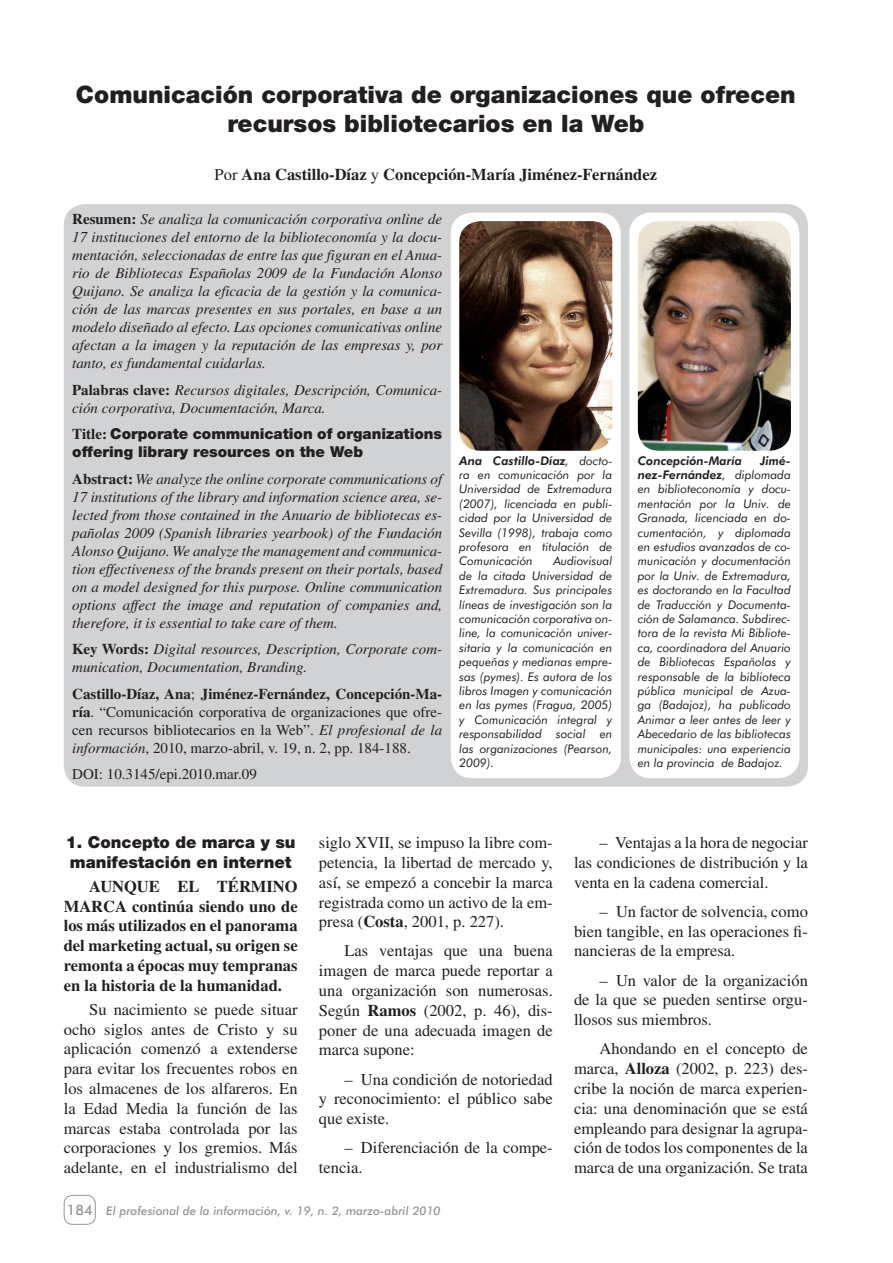
<style>
.page{position:relative;width:893px;height:1263px;background:#fff}
.page>*{position:absolute;margin:0;border:0;box-sizing:border-box;transform-origin:0 0}
.t1{font:900 24px/28.8px "Helvetica Neue";color:#231f20;text-align:center}
.t2{font:16.5px/19.8px "Times";color:#231f20;text-align:justify}
.t3{font:700 16.5px/19.8px "Times";color:#231f20;text-align:justify}
.t4{font:900 16.5px/19.8px "Helvetica Neue";color:#231f20}
.t5{font:italic 15px/18px "Times";color:#231f20;text-align:justify}
.t6{font:15px/18px "Times";color:#231f20;text-align:justify}
.t7{font:900 15px/18px "Helvetica Neue";color:#231f20}
.t8{font:500 14.25px "Futura BT";color:#939598}
.t9{font:italic 12px/14.4px "Futura BT";color:#231f20;text-align:justify}
.t10{font:italic 500 12px "Futura BT";color:#939598}
.t11{font:italic 800 12px "Futura BT";color:#231f20}
.s1{font-weight:400}
.s2{font-weight:700;font-style:normal}
.s3{font-family:"Times";font-weight:700}
.s4{font-weight:700}
.s5{font-style:italic}
.s6{font-weight:800}
</style>
<div class="page">
<div style="left:64px;top:1195px;width:32px;height:30px;border:1px solid #939598;border-radius:9px"></div>
<div style="left:64px;top:204px;width:744px;height:583px;background:#d1d2d4;border-radius:21px"></div>
<div style="left:629px;top:213px;width:170px;height:565px;background:#fff;border-radius:21px"></div>
<img style="left:638px;top:221px;width:153px;height:230px;border-radius:21px">
<div style="left:451px;top:213px;width:170px;height:565px;background:#fff;border-radius:21px"></div>
<img style="left:459px;top:221px;width:153px;height:230px;border-radius:21px">
<h1 class="t1" style="left:76px;top:80px;width:721px">Comunicación corporativa de organizaciones que ofrecen recursos bibliotecarios en la Web</h1>
<p class="t3" style="left:215px;top:165px;width:444px"><span class="s1">Por</span> Ana Castillo-Díaz <span class="s1">y</span> Concepción-María Jiménez-Fernández</p>
<p class="t5" style="left:72px;top:210px;width:371px"><span class="s2">Resumen:</span> Se analiza la comunicación corporativa online de 17 instituciones del entorno de la biblioteconomía y la docu&shy;mentación, seleccionadas de entre las que figuran en el Anua&shy;rio de Bibliotecas Españolas 2009 de la Fundación Alonso Quijano. Se analiza la eficacia de la gestión y la comunica&shy;ción de las marcas presentes en sus portales, en base a un modelo diseñado al efecto. Las opciones comunicativas online afectan a la imagen y la reputación de las empresas y, por tanto, es fundamental cuidarlas.</p>
<p class="t5" style="left:72px;top:381px;width:371px"><span class="s2">Palabras clave:</span> Recursos digitales, Descripción, Comunica&shy;ción corporativa, Documentación, Marca.</p>
<p class="t7" style="left:72px;top:425px;width:371px"><span class="s3">Title:</span> Corporate communication of organizations offering library resources on the Web</p>
<p class="t5" style="left:72px;top:470px;width:371px"><span class="s2">Abstract:</span> We analyze the online corporate communications of 17 institutions of the library and information science area, se&shy;lected from those contained in the Anuario de bibliotecas es&shy;pañolas 2009 (Spanish libraries yearbook) of the Fundación Alonso Quijano. We analyze the management and communica&shy;tion effectiveness of the brands present on their portals, based on a model designed for this purpose. Online communication options affect the image and reputation of companies and, therefore, it is essential to take care of them.</p>
<p class="t5" style="left:72px;top:640px;width:371px"><span class="s2">Key Words:</span> Digital resources, Description, Corporate com&shy;munication, Documentation, Branding.</p>
<p class="t6" style="left:72px;top:685px;width:371px"><span class="s4">Castillo-Díaz, Ana</span>; <span class="s4">Jiménez-Fernández, Concepción-Ma&shy;ría</span>. “Comunicación corporativa de organizaciones que ofre&shy;cen recursos bibliotecarios en la Web”. <span class="s5">El profesional de la información</span>, 2010, marzo-abril, v. 19, n. 2, pp. 184-188.</p>
<p class="t6" style="left:72px;top:765px;width:186px">DOI: 10.3145/epi.2010.mar.09</p>
<p class="t9" style="left:459px;top:453px;width:155px"><span class="s6">Ana Castillo-Díaz</span>, docto&shy;ra en comunicación por la Universidad de Extremadura (2007), licenciada en publi&shy;cidad por la Universidad de Sevilla (1998), trabaja como profesora en titulación de Comunicación</p>
<p class="t9" style="left:459px;top:554px;width:155px;text-indent:94px">Audiovisual de la citada Universidad de Extremadura. Sus principales líneas de investigación son la comunicación corporativa on&shy;line, la comunicación univer&shy;sitaria y la comunicación en pequeñas y medianas empre&shy;sas (pymes). Es autora de los libros Imagen y comunicación en las pymes (Fragua, 2005) y Comunicación integral y responsabilidad social en las organizaciones (Pearson, 2009).</p>
<p class="t9" style="left:638px;top:453px;width:155px;text-indent:122px"><span class="s6">Jimé&shy;nez-Fernández</span>, diplomada en biblioteconomía y docu&shy;mentación por la Univ. de Granada, licenciada en do&shy;cumentación, y diplomada en estudios avanzados de co&shy;municación y documentación por la Univ. de Extremadura, es doctorando en la Facultad de Traducción y Documenta&shy;ción de Salamanca. Subdirec&shy;tora de la revista Mi Bibliote&shy;ca, coordinadora del Anuario de Bibliotecas Españolas y responsable de la biblioteca pública municipal de Azua&shy;ga (Badajoz), ha publicado Animar a leer antes de leer y Abecedario de las bibliotecas municipales: una experiencia en la provincia de Badajoz.</p>
<p class="t11" style="left:638px;top:453px;width:106px">Concepción-María</p>
<p class="t4" style="left:66px;top:832px;width:231px">1. Concepto de marca y su manifestación en internet</p>
<p class="t3" style="left:64px;top:876px;width:235px;text-indent:26px">AUNQUE EL TÉRMINO MARCA continúa siendo uno de los más utilizados en el panorama del marketing actual, su origen se remonta a épocas muy tempranas en la historia de la humanidad.</p>
<p class="t2" style="left:64px;top:999px;width:235px;text-indent:26px">Su nacimiento se puede situar ocho siglos antes de Cristo y su aplicación comenzó a extenderse para evitar los frecuentes robos en los almacenes de los alfareros. En la Edad Media la función de las marcas estaba controlada por las corporaciones y los gremios. Más adelante, en el industrialismo del</p>
<p class="t2" style="left:319px;top:832px;width:235px">siglo XVII, se impuso la libre com&shy;petencia, la libertad de mercado y, así, se empezó a concebir la marca registrada como un activo de la em&shy;presa (<span class="s4">Costa</span>, 2001, p. 227).</p>
<p class="t2" style="left:319px;top:941px;width:235px;text-indent:26px">Las ventajas que una buena imagen de marca puede reportar a una organización son numerosas.<br>Según <span class="s4">Ramos</span> (2002, p. 46), dis&shy;poner de una adecuada imagen de marca supone:</p>
<p class="t2" style="left:319px;top:1069px;width:235px;text-indent:26px">– Una condición de notoriedad y reconocimiento: el público sabe que existe.</p>
<p class="t2" style="left:319px;top:1138px;width:235px;text-indent:26px">– Diferenciación de la compe&shy;tencia.</p>
<p class="t8" style="left:67px;top:1201px;width:27px">184</p>
<p class="t10" style="left:106px;top:1203px;width:336px">El profesional de la información, v. 19, n. 2, marzo-abril 2010</p>
<p class="t2" style="left:574px;top:832px;width:235px;text-indent:26px">– Ventajas a la hora de negociar las condiciones de distribución y la venta en la cadena comercial.</p>
<p class="t2" style="left:574px;top:901px;width:235px;text-indent:26px">– Un factor de solvencia, como bien tangible, en las operaciones fi&shy;nancieras de la empresa.</p>
<p class="t2" style="left:574px;top:970px;width:235px;text-indent:26px">– Un valor de la organización de la que se pueden sentirse orgu&shy;llosos sus miembros.</p>
<p class="t2" style="left:574px;top:1039px;width:235px;text-indent:26px">Ahondando en el concepto de marca, <span class="s4">Alloza</span> (2002, p. 223) des&shy;cribe la noción de marca experien&shy;cia: una denominación que se está empleando para designar la agrupa&shy;ción de todos los componentes de la marca de una organización. Se trata</p>
</div>
